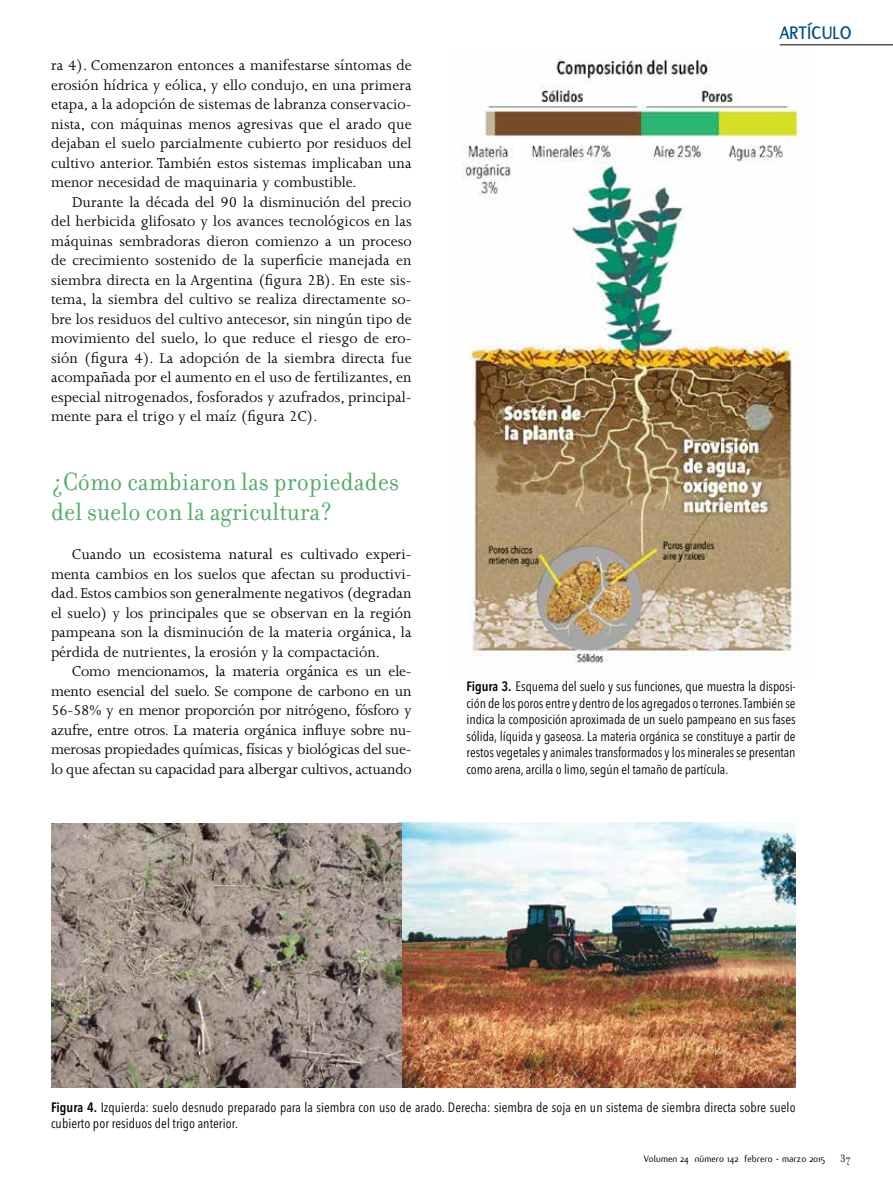
<style>
.page{position:relative;width:893px;height:1191px;background:#fff}
.page>*{position:absolute;margin:0;border:0;box-sizing:border-box;transform-origin:0 0}
.t1{font:27px/30px "Filosofia";letter-spacing:.005em;color:#52ac68;scale:.95 1}
.t2{font:700 19.5px "Flux";letter-spacing:.01em;color:#004e84;scale:.95 1}
.t3{font:16.2px/19.5px "Joanna MT Std";color:#000;text-align:justify}
.t4{font:condensed 13.5px/16.5px "Avenir Next LT Pro";letter-spacing:.005em;color:#000;text-align:justify}
.t5{font:11.25px "Filosofia";color:#000}
.t6{font:10.2px "Flux";color:#000}
.s1{font-weight:600}
</style>
<div class="page">
<hr style="left:780px;top:45px;width:113px;height:1px;background:#000">
<img style="left:462px;top:59px;width:337px;height:606px">
<img style="left:402px;top:823px;width:394px;height:264px">
<img style="left:51px;top:823px;width:351px;height:264px">
<p class="t3" style="left:51px;top:56px;width:362px">ra 4). Comenzaron entonces a manifestarse síntomas de erosión hídrica y eólica, y ello condujo, en una primera etapa, a la adopción de sistemas de labranza conservacio&shy;nista, con máquinas menos agresivas que el arado que dejaban el suelo parcialmente cubierto por residuos del cultivo anterior. También estos sistemas implicaban una menor necesidad de maquinaria y combustible.</p>
<p class="t3" style="left:51px;top:192px;width:362px;text-indent:21px">Durante la década del 90 la disminución del precio del herbicida glifosato y los avances tecnológicos en las máquinas sembradoras dieron comienzo a un proceso de crecimiento sostenido de la superficie manejada en siembra directa en la Argentina (figura 2B). En este sis&shy;tema, la siembra del cultivo se realiza directamente so&shy;bre los residuos del cultivo antecesor, sin ningún tipo de movimiento del suelo, lo que reduce el riesgo de ero&shy;sión (figura 4). La adopción de la siembra directa fue acompañada por el aumento en el uso de fertilizantes, en especial nitrogenados, fosforados y azufrados, principal&shy;mente para el trigo y el maíz (figura 2C).</p>
<h1 class="t1" style="left:51px;top:467px;width:368px">¿Cómo cambiaron las propiedades del suelo con la agricultura?</h1>
<p class="t3" style="left:51px;top:545px;width:362px;text-indent:21px">Cuando un ecosistema natural es cultivado experi&shy;menta cambios en los suelos que afectan su productivi&shy;dad. Estos cambios son generalmente negativos (degradan el suelo) y los principales que se observan en la región pampeana son la disminución de la materia orgánica, la pérdida de nutrientes, la erosión y la compactación.</p>
<p class="t3" style="left:51px;top:662px;width:362px;text-indent:21px">Como mencionamos, la materia orgánica es un ele&shy;mento esencial del suelo. Se compone de carbono en un 56-58% y en menor proporción por nitrógeno, fósforo y azufre, entre otros. La materia orgánica influye sobre nu&shy;merosas propiedades químicas, físicas y biológicas del sue&shy;lo que afectan su capacidad para albergar cultivos, actuando</p>
<p class="t2" style="left:780px;top:22px;width:77px">ARTÍCULO</p>
<p class="t4" style="left:466px;top:678px;width:331px"><span class="s1">Figura 3.</span> Esquema del suelo y sus funciones, que muestra la disposi&shy;ción de los poros entre y dentro de los agregados o terrones. También se indica la composición aproximada de un suelo pampeano en sus fases sólida, líquida y gaseosa. La materia orgánica se constituye a partir de restos vegetales y animales transformados y los minerales se presentan como arena, arcilla o limo, según el tamaño de partícula.</p>
<p class="t4" style="left:51px;top:1098px;width:746px"><span class="s1">Figura 4.</span> Izquierda: suelo desnudo preparado para la siembra con uso de arado. Derecha: siembra de soja en un sistema de siembra directa sobre suelo cubierto por residuos del trigo anterior.</p>
<p class="t6" style="left:644px;top:1153px;width:183px">Volumen 24 número 142 febrero - marzo 2015</p>
<p class="t5" style="left:840px;top:1152px;width:11px">37</p>
</div>
